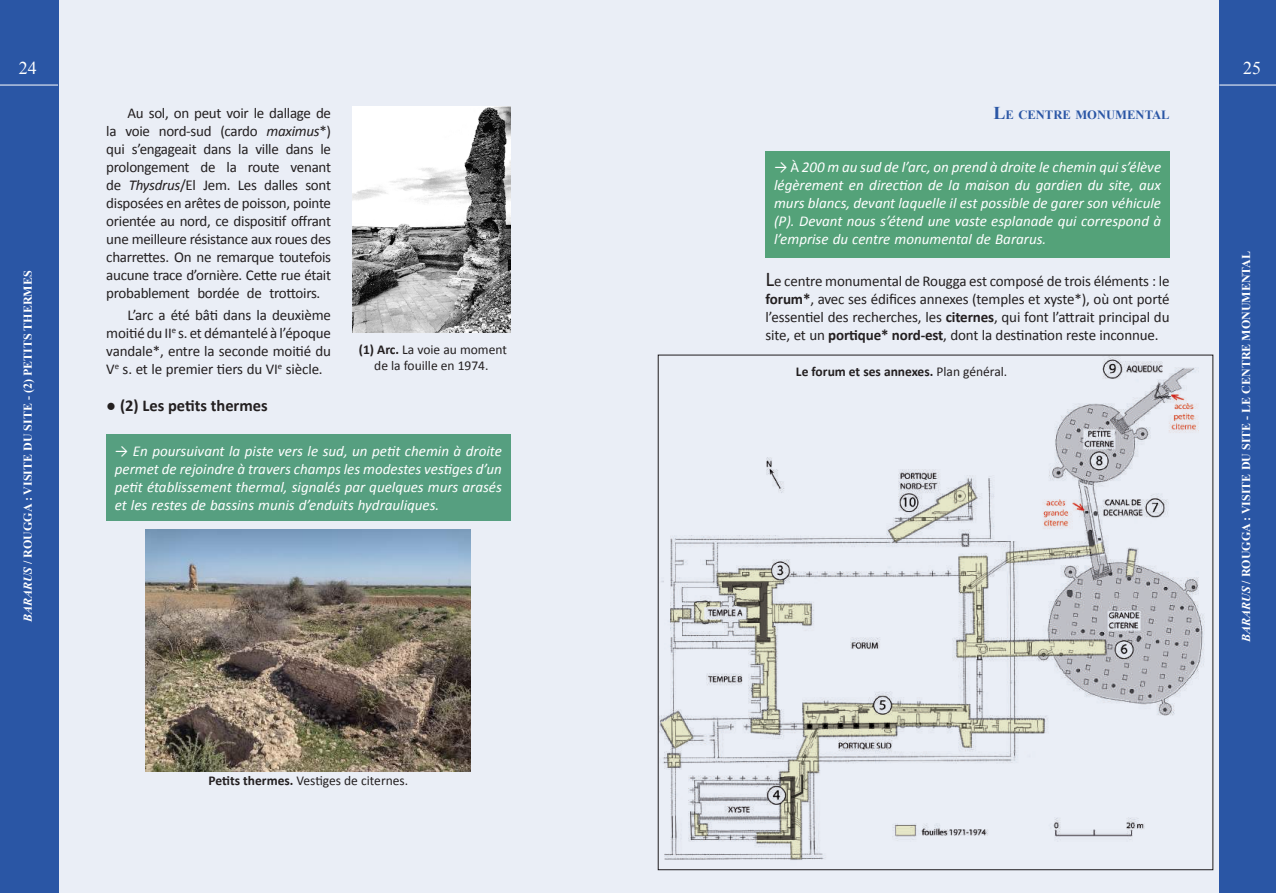
<style>
.page{position:relative;width:1276px;height:893px;background:#fff}
.page>*{position:absolute;margin:0;border:0;box-sizing:border-box;transform-origin:0 0}
.t1{font:18px "Times New Roman";color:#fff}
.t2{font:700 16.5px "Calibri";color:#231f20}
.t3{font:15px/18px "Calibri";letter-spacing:-.01em;color:#231f20;text-align:justify}
.t4{font:italic 15px/18px "Calibri";color:#fff;text-align:justify}
.t5{font:13.5px/16.2px "Calibri";color:#231f20;text-align:center}
.t6{font:700 13.5px "Calibri";color:#231f20}
.t7{font:700 12.6px "Times New Roman";color:#2a56a5}
.t8{font:700 12px "Times New Roman";color:#fff}
.s1{font-style:italic}
.s2{font-weight:700}
.s3{font-size:18px}
.s4{font-style:normal}
.s5{font-size:21px}
.s6{font-weight:400}
</style>
<div class="page">
<div style="left:638px;top:0;width:581px;height:893px;background:#eaeef6"></div>
<div style="left:765px;top:151px;width:404px;height:106px;background:#54a279"></div>
<div style="left:1219px;top:0;width:57px;height:893px;background:#2a56a5"></div>
<hr style="left:1219px;top:85px;width:57px;height:1px;background:#fff">
<img style="left:660px;top:357px;width:545px;height:503px">
<svg style="left:58px;top:0;width:580px;height:893px;background:#dbe5eb"></svg>
<div style="left:0;top:0;width:58px;height:893px;background:#2a56a5"></div>
<hr style="left:0;top:85px;width:58px;height:1px;background:#fff">
<img style="left:146px;top:529px;width:325px;height:242px">
<img style="left:352px;top:106px;width:158px;height:227px">
<p class="t1" style="left:19px;top:56px;width:19px">24</p>
<p class="t8" style="left:19px;top:622px;width:353px;rotate:-90deg"><span class="s1">BARARUS</span> / ROUGGA : VISITE DU SITE - (2) PETITS THERMES</p>
<p class="t3" style="left:106px;top:104px;width:226px;text-indent:21px">Au sol, on peut voir le dallage de la voie nord-sud (cardo <span class="s1">maximus</span>*) qui s’engageait dans la ville dans le prolongement de la route venant de <span class="s1">Thysdrus</span>/El Jem. Les dalles sont disposées en arêtes de poisson, pointe orientée au nord, ce dispositif offrant une meilleure résistance aux roues des charrettes. On ne remarque toutefois aucune trace d’ornière. Cette rue était probablement bordée de trottoirs.</p>
<p class="t3" style="left:106px;top:306px;width:226px;text-indent:21px">L’arc a été bâti dans la deuxième moitié du II<sup>e</sup> s. et démantelé à l’époque vandale*, entre la seconde moitié du V<sup>e</sup> s. et le premier tiers du VI<sup>e</sup> siècle.</p>
<p class="t2" style="left:106px;top:395px;width:163px">● (2) Les petits thermes</p>
<p class="t4" style="left:115px;top:442px;width:388px">→ En poursuivant la piste vers le sud, un petit chemin à droite permet de rejoindre à travers champs les modestes vestiges d’un petit établissement thermal, signalés par quelques murs arasés et les restes de bassins munis d’enduits hydrauliques.</p>
<p class="t5" style="left:359px;top:341px;width:150px"><span class="s2">(1) Arc.</span> La voie au moment de la fouille en 1974.</p>
<p class="t5" style="left:208px;top:772px;width:201px"><span class="s2">Petits thermes.</span> Vestiges de citernes.</p>
<p class="t7" style="left:993px;top:106px;width:177px"><span class="s3">L</span>E CENTRE MONUMENTAL</p>
<p class="t4" style="left:774px;top:157px;width:389px">→ <span class="s4">À</span> 200 m au sud de l’arc, on prend à droite le chemin qui s’élève légèrement en direction de la maison du gardien du site, aux murs blancs, devant laquelle il est possible de garer son véhicule (P). Devant nous s’étend une vaste esplanade qui correspond à l’emprise du centre monumental de Bararus.</p>
<p class="t3" style="left:765px;top:272px;width:405px"><span class="s5">L</span>e centre monumental de Rougga est composé de trois éléments : le <span class="s2">forum*</span>, avec ses édifices annexes (temples et xyste*), où ont porté l’essentiel des recherches, les <span class="s2">citernes</span>, qui font l’attrait principal du site, et un <span class="s2">portique* nord-est</span>, dont la destination reste inconnue.</p>
<p class="t6" style="left:796px;top:363px;width:213px">Le forum et ses annexes. <span class="s6">Plan général.</span></p>
<p class="t1" style="left:1243px;top:56px;width:19px">25</p>
<p class="t8" style="left:1238px;top:642px;width:392px;rotate:-90deg"><span class="s1">BARARUS</span> / ROUGGA : VISITE DU SITE - LE CENTRE MONUMENTAL</p>
</div>
